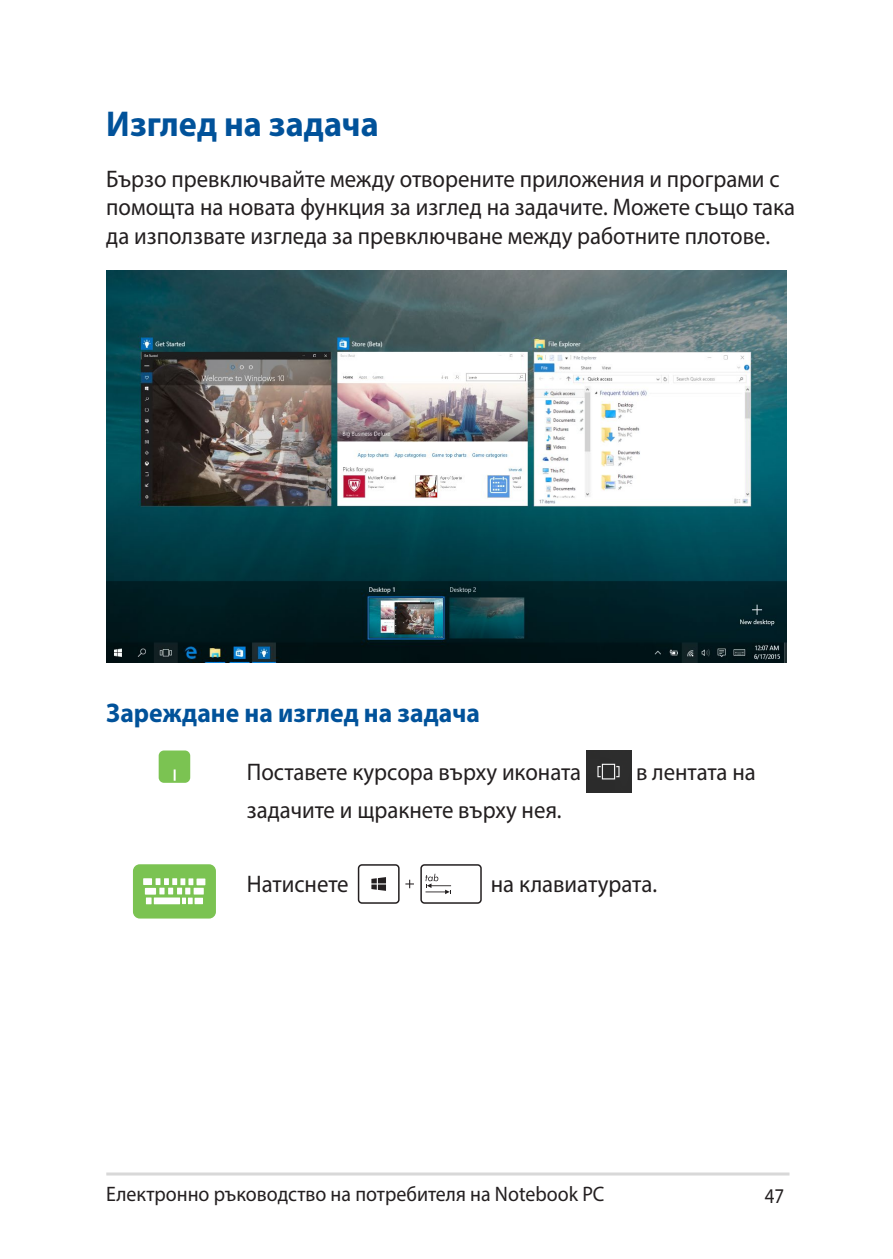
<style>
.page{position:relative;width:893px;height:1259px;background:#fff}
.page>*{position:absolute;margin:0;border:0;box-sizing:border-box;transform-origin:0 0}
.t1{font:700 36px "Myriad Pro";color:#01529a;scale:.95 1}
.t2{font:700 27px "Myriad Pro";color:#01529a;scale:.95 1}
.t3{font:24px/28.8px "Myriad Pro";color:#231f20;scale:.95 1}
.t4{font:21px "Myriad Pro";color:#231f20;scale:.95 1}
.t5{font:21px "Myriad Pro";color:#231f20;scale:.9 1}
</style>
<div class="page">
<hr style="left:106px;top:1172px;width:683px;height:3px;background:#d8d8d8">
<img style="left:106px;top:270px;width:681px;height:393px">
<div style="left:159px;top:750px;width:31px;height:33px;background:#7bc352;border-radius:5px"></div>
<svg style="left:174px;top:769px;width:2px;height:11px"></svg>
<img style="left:586px;top:750px;width:45px;height:43px">
<div style="left:134px;top:865px;width:81px;height:52px;background:#7bc352;border-radius:6px"></div>
<div style="left:133px;top:864px;width:83px;height:54px;border:2px solid #7bc352;border-radius:6px"></div>
<div style="left:197px;top:878px;width:8px;height:7px;background:#fff"></div>
<div style="left:145px;top:888px;width:11px;height:6px;background:#fff"></div>
<div style="left:146px;top:897px;width:6px;height:7px;background:#fff"></div>
<div style="left:154px;top:897px;width:26px;height:7px;background:#fff"></div>
<div style="left:194px;top:887px;width:10px;height:7px;background:#fff"></div>
<svg style="left:156px;top:878px;width:37px;height:26px"></svg>
<div style="left:195px;top:897px;width:8px;height:7px;background:#fff"></div>
<div style="left:143px;top:878px;width:9px;height:7px;background:#fff"></div>
<div style="left:420px;top:864px;width:62px;height:39px;border:2px solid #231f20;border-radius:3px"></div>
<svg style="left:425px;top:873px;width:26px;height:21px"></svg>
<svg style="left:405px;top:879px;width:9px;height:9px"></svg>
<div style="left:358px;top:864px;width:42px;height:39px;border:2px solid #231f20;border-radius:3px"></div>
<svg style="left:371px;top:877px;width:15px;height:14px"></svg>
<h1 class="t1" style="left:106px;top:101px;width:288px">Изглед на задача</h1>
<p class="t3" style="left:106px;top:164px;width:727px">Бързо превключвайте между отворените приложения и програми с помощта на новата функция за изглед на задачите. Можете също така да използвате изгледа за превключване между работните плотове.</p>
<p class="t2" style="left:106px;top:695px;width:395px">Зареждане на изглед на задача</p>
<p class="t3" style="left:247px;top:757px;width:354px">Поставете курсора върху иконата</p>
<p class="t3" style="left:636px;top:757px;width:128px">в лентата на</p>
<p class="t3" style="left:247px;top:795px;width:333px">задачите и щракнете върху нея.</p>
<p class="t3" style="left:247px;top:869px;width:109px">Натиснете</p>
<p class="t3" style="left:491px;top:869px;width:176px">на клавиатурата.</p>
<p class="t4" style="left:106px;top:1180px;width:526px">Електронно ръководство на потребителя на Notebook PC</p>
<p class="t5" style="left:765px;top:1182px;width:23px">47</p>
</div>
